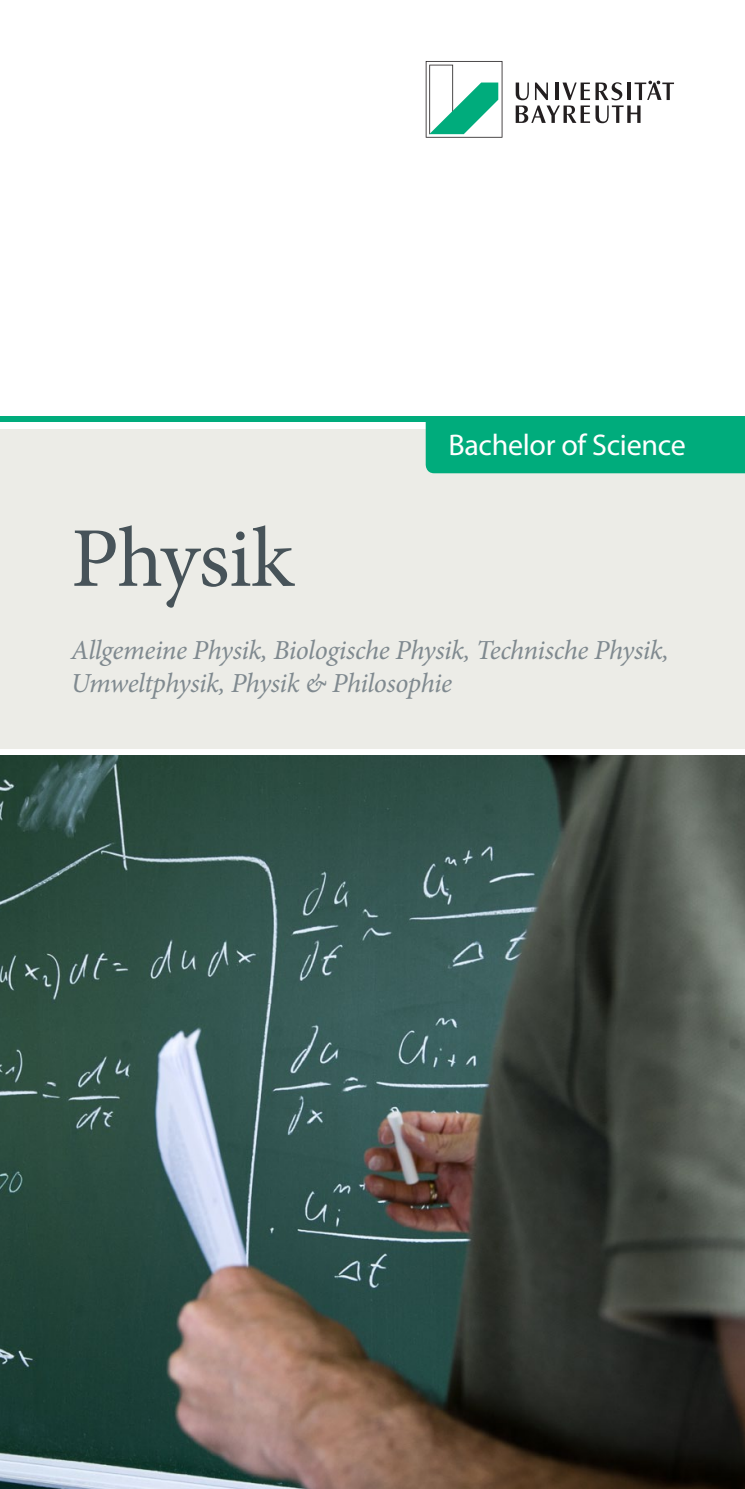
<style>
.page{position:relative;width:745px;height:1489px;background:#fff}
.page>*{position:absolute;margin:0;border:0;box-sizing:border-box;transform-origin:0 0}
.t1{font:85px "Minion Pro";letter-spacing:-.01em;color:#475359}
.t2{font:30px "Myriad Pro";letter-spacing:-.01em;color:#fff}
.t3{font:italic 27.5px/33px "Minion Pro";letter-spacing:-.015em;color:#7f898f}
</style>
<div class="page">
<div style="left:0;top:416px;width:744px;height:6px;background:#00ac7c"></div>
<div style="left:0;top:429px;width:744px;height:319px;background:#ecece7"></div>
<svg style="left:425px;top:61px;width:77px;height:77px"></svg>
<svg style="left:515px;top:83px;width:74px;height:40px"></svg>
<svg style="left:595px;top:81px;width:78px;height:42px"></svg>
<div style="left:425px;top:422px;width:319px;height:51px;background:#00ac7c"></div>
<img style="left:0;top:755px;width:744px;height:733px">
<p class="t2" style="left:448px;top:426px;width:239px">Bachelor of Science</p>
<h1 class="t1" style="left:71px;top:501px;width:224px">Physik</h1>
<p class="t3" style="left:71px;top:633px;width:599px">Allgemeine Physik, Biologische Physik, Technische Physik,<br>Umweltphysik, Physik &amp; Philosophie</p>
</div>
